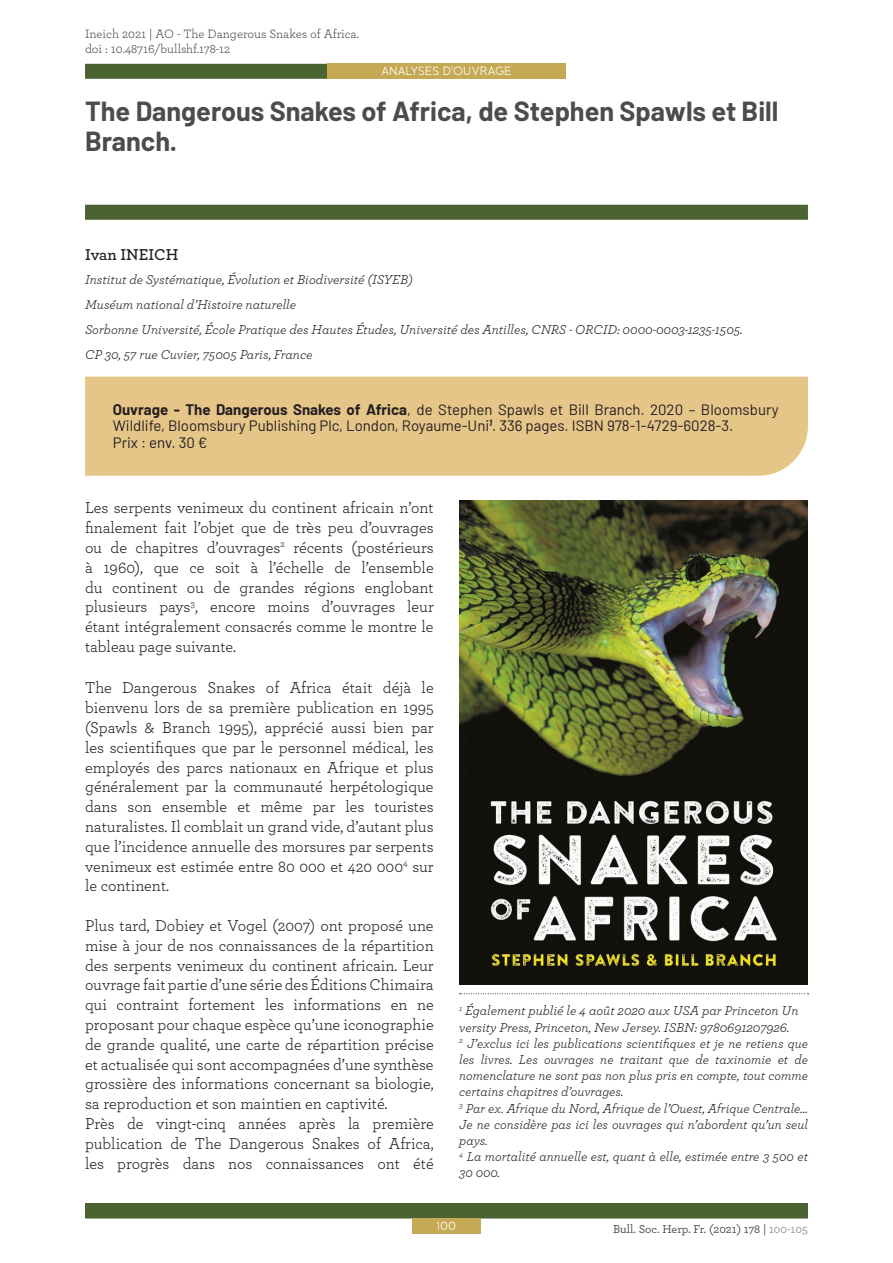
<style>
.page{position:relative;width:893px;height:1263px;background:#fff}
.page>*{position:absolute;margin:0;border:0;box-sizing:border-box;transform-origin:0 0}
.Titre_intro{font:700 27px/30px "Barlow";color:#4b4c4d}
.Article_-_Texte{font:16.5px/19.8px "Archer";color:#231f20;text-align:justify}
.Auteurs{font:600 16.5px "Archer";color:#231f20}
.Txt_Abstract_fr{font:15px/16.5px "Barlow";color:#231f20}
.Article_-_Texte-2{font:italic 13.5px/16.2px "Archer";color:#231f20;text-align:justify}
.Auteurs-2{font:italic 13.5px "Archer";color:#231f20}
.Annotations_Intro{font:italic 13.5px "Archer";color:#231f20}
.Annotations{font:italic 13.5px "Archer";color:#231f20}
.t1{font:12.75px/15px "Archer";color:#4b4c4d}
.t2{font:500 12px "Archer";color:#4b4c4d}
.t3{font:12px "Banda";letter-spacing:-.03em;color:#fff}
.s1{font-weight:700}
.s2{color:#939598}
</style>
<div class="page">
<div style="left:85px;top:64px;width:457px;height:15px;background:#4a6331"></div>
<div style="left:85px;top:1203px;width:723px;height:15px;background:#4a6331"></div>
<div style="left:412px;top:1218px;width:68px;height:15px;background:#c5a954"></div>
<div style="left:327px;top:64px;width:239px;height:15px;background:#c5a954"></div>
<div style="left:85px;top:205px;width:723px;height:15px;background:#4a6331"></div>
<div style="left:85px;top:376px;width:723px;height:100px;background:#e6c589"></div>
<img style="left:459px;top:500px;width:349px;height:484px">
<svg style="left:460px;top:993px;width:348px;height:1px"></svg>
<p class="t1" style="left:85px;top:26px;width:276px">Ineich 2021 | AO - The Dangerous Snakes of Africa. doi : 10.48716/bullshf.178-12</p>
<p class="t3" style="left:381px;top:64px;width:132px">ANALYSES D'OUVRAGE</p>
<p class="t3" style="left:422px;top:64px;width:51px">ARTICLE</p>
<p class="t3" style="left:430px;top:64px;width:35px">NOTE</p>
<p class="Titre_intro" style="left:85px;top:94px;width:695px">The Dangerous Snakes of Africa, de Stephen Spawls et Bill<br>Branch.</p>
<p class="Auteurs" style="left:85px;top:242px;width:95px">Ivan INEICH</p>
<p class="Auteurs-2" style="left:85px;top:270px;width:329px">Institut de Systématique, Évolution et Biodiversité (ISYEB)</p>
<p class="Auteurs-2" style="left:85px;top:295px;width:213px">Muséum national d’Histoire naturelle</p>
<p class="Auteurs-2" style="left:85px;top:320px;width:659px">Sorbonne Université, École Pratique des Hautes Études, Université des Antilles, CNRS - ORCID: 0000-0003-1235-1505.</p>
<p class="Auteurs-2" style="left:85px;top:344px;width:229px">CP 30, 57 rue Cuvier, 75005 Paris, France</p>
<p class="Txt_Abstract_fr" style="left:113px;top:400px;width:667px"><span class="s1">Ouvrage - The Dangerous Snakes of Africa</span>, de Stephen Spawls et Bill Branch. 2020 – Bloomsbury<br>Wildlife, Bloomsbury Publishing Plc, London, Royaume-Uni<sup>1</sup>. 336 pages. ISBN 978-1-4729-6028-3.</p>
<p class="Txt_Abstract_fr" style="left:113px;top:433px;width:96px">Prix : env. 30 €</p>
<p class="Article_-_Texte" style="left:85px;top:497px;width:350px">Les serpents venimeux du continent africain n’ont finalement fait l’objet que de très peu d’ouvrages ou de chapitres d’ouvrages<sup>2</sup> récents (postérieurs à 1960), que ce soit à l’échelle de l’ensemble du continent ou de grandes régions englobant plusieurs pays<sup>3</sup>, encore moins d’ouvrages leur étant intégralement consacrés comme le montre le tableau page suivante.</p>
<p class="Article_-_Texte" style="left:85px;top:677px;width:350px">The Dangerous Snakes of Africa était déjà le bienvenu lors de sa première publication en 1995 (Spawls &amp; Branch 1995), apprécié aussi bien par les scientifiques que par le personnel médical, les employés des parcs nationaux en Afrique et plus généralement par la communauté herpétologique dans son ensemble et même par les touristes naturalistes. Il comblait un grand vide, d’autant plus que l’incidence annuelle des morsures par serpents venimeux est estimée entre 80 000 et 420 000<sup>4</sup> sur le continent.</p>
<p class="Article_-_Texte" style="left:85px;top:915px;width:350px">Plus tard, Dobiey et Vogel (2007) ont proposé une mise à jour de nos connaissances de la répartition des serpents venimeux du continent africain. Leur ouvrage fait partie d’une série des Éditions Chimaira qui contraint fortement les informations en ne proposant pour chaque espèce qu’une iconographie de grande qualité, une carte de répartition précise et actualisée qui sont accompagnées d’une synthèse grossière des informations concernant sa biologie, sa reproduction et son maintien en captivité.</p>
<p class="Article_-_Texte" style="left:85px;top:1113px;width:350px">Près de vingt-cinq années après la première publication de The Dangerous Snakes of Africa, les progrès dans nos connaissances ont été</p>
<p class="Annotations" style="left:459px;top:1001px;width:341px"><sup>1</sup> Également publié le 4 août 2020 aux USA par Princeton Un</p>
<p class="Annotations_Intro" style="left:459px;top:1017px;width:332px">versity Press, Princeton, New Jersey. ISBN: 9780691207926.</p>
<p class="Article_-_Texte-2" style="left:459px;top:1034px;width:350px"><sup>2</sup> J’exclus ici les publications scientifiques et je ne retiens que les livres. Les ouvrages ne traitant que de taxinomie et de nomenclature ne sont pas non plus pris en compte, tout comme certains chapitres d’ouvrages.</p>
<p class="Article_-_Texte-2" style="left:459px;top:1099px;width:350px"><sup>3</sup> Par ex. Afrique du Nord, Afrique de l’Ouest, Afrique Centrale… Je ne considère pas ici les ouvrages qui n’abordent qu’un seul pays.</p>
<p class="Article_-_Texte-2" style="left:459px;top:1148px;width:350px"><sup>4</sup> La mortalité annuelle est, quant à elle, estimée entre 3 500 et<br>30 000.</p>
<p class="t3" style="left:437px;top:1218px;width:21px">100</p>
<p class="t2" style="left:613px;top:1220px;width:196px">Bull. Soc. Herp. Fr. (2021) 178 | <span class="s2">100-105</span></p>
</div>
